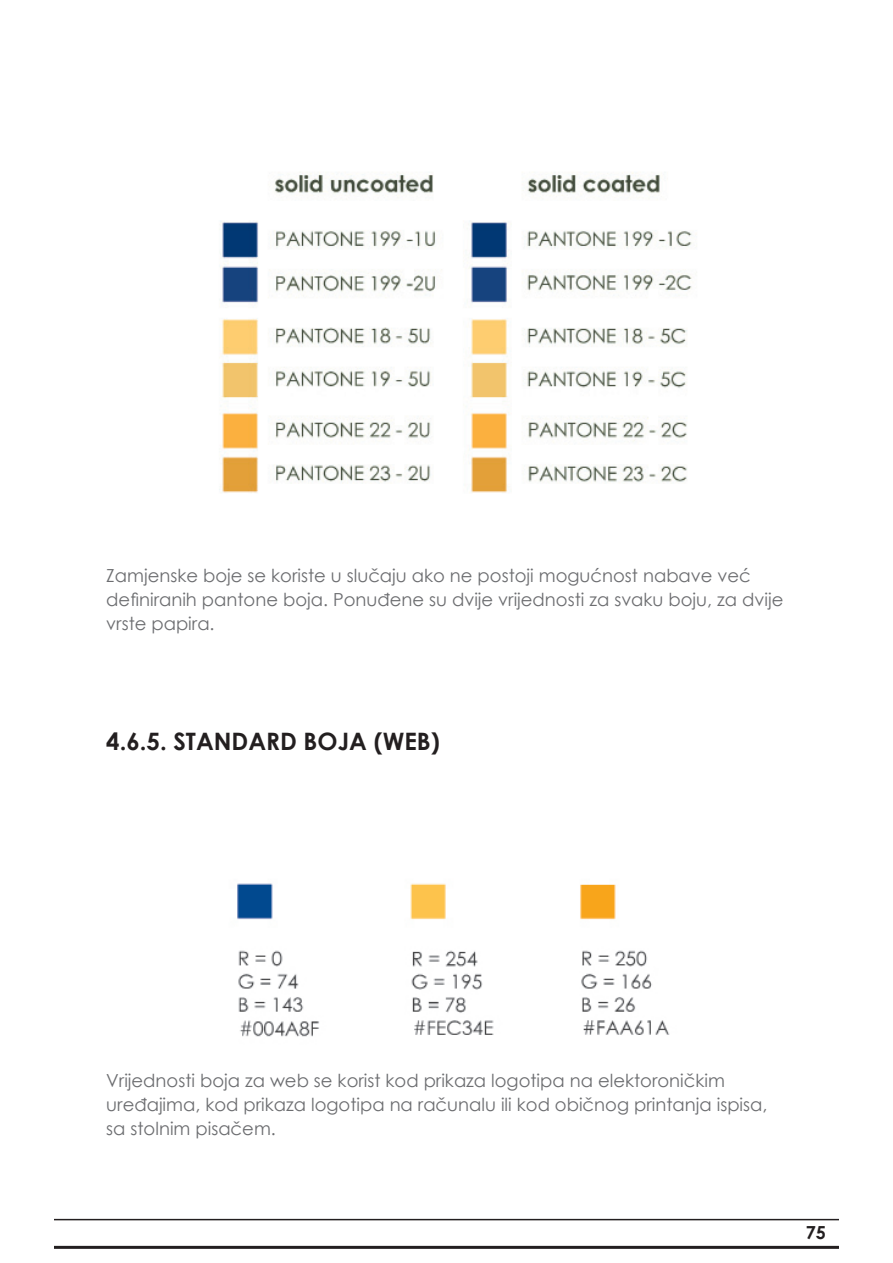
<style>
.page{position:relative;width:893px;height:1263px;background:#fff}
.page>*{position:absolute;margin:0;border:0;box-sizing:border-box;transform-origin:0 0}
.treći_naslov{font:700 24px "Century Gothic";color:#231f20}
.Tekst{font:18px/24px "Century Gothic";color:#6c6d70}
.t1{font:700 18px "Century Gothic";color:#231f20}
</style>
<div class="page">
<hr style="left:54px;top:1219px;width:785px;height:1px;background:#231f20">
<hr style="left:54px;top:1246px;width:785px;height:3px;background:#231f20">
<img style="left:237px;top:883px;width:433px;height:154px">
<img style="left:219px;top:172px;width:473px;height:321px">
<p class="Tekst" style="left:106px;top:564px;width:679px">Zamjenske boje se koriste u slučaju ako ne postoji mogućnost nabave već definiranih pantone boja. Ponuđene su dvije vrijednosti za svaku boju, za dvije vrste papira.</p>
<p class="treći_naslov" style="left:106px;top:723px;width:335px">4.6.5. STANDARD BOJA (WEB)</p>
<p class="Tekst" style="left:106px;top:1068px;width:663px">Vrijednosti boja za web se korist kod prikaza logotipa na elektoroničkim uređajima, kod prikaza logotipa na računalu ili kod običnog printanja ispisa, sa stolnim pisačem.</p>
<p class="t1" style="left:806px;top:1219px;width:22px">75</p>
</div>
